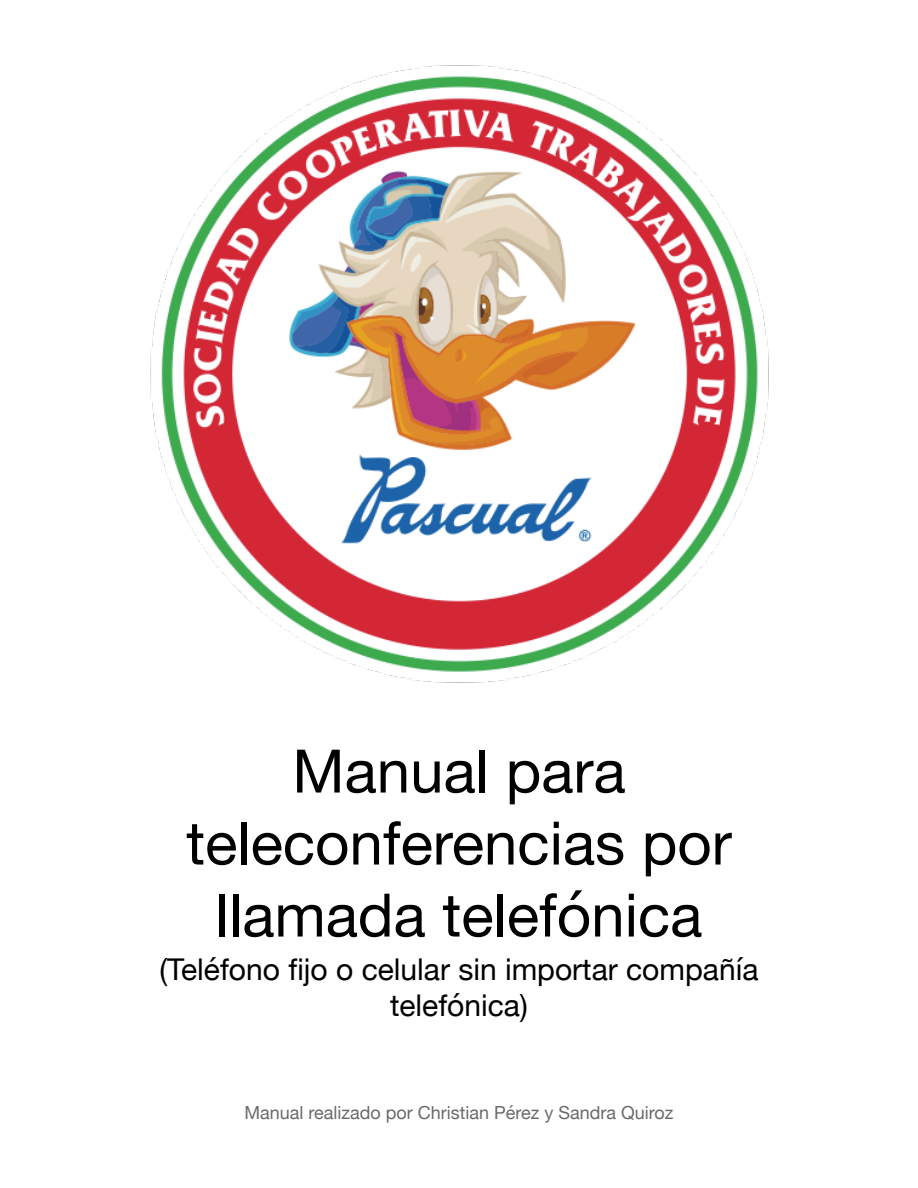
<style>
.page{position:relative;width:918px;height:1188px;background:#fff}
.page>*{position:absolute;margin:0;border:0;box-sizing:border-box;transform-origin:0 0}
.t1{font:60px/72px "Helvetica Neue";color:#000;text-align:center}
.t2{font:30px/36px "Helvetica Neue";color:#000;text-align:center}
.t3{font:18px "Helvetica Neue";color:#6a6a6a}
</style>
<div class="page">
<img style="left:150px;top:65px;width:619px;height:618px">
<h1 class="t1" style="left:186px;top:739px;width:547px">Manual para teleconferencias por llamada telefónica</h1>
<p class="t2" style="left:160px;top:953px;width:600px">(TelŽfono Þjo o celular sin importar compa–’a telefónica)</p>
<p class="t3" style="left:245px;top:1100px;width:430px">Manual realizado por Christian Pérez y Sandra Quiroz</p>
</div>
